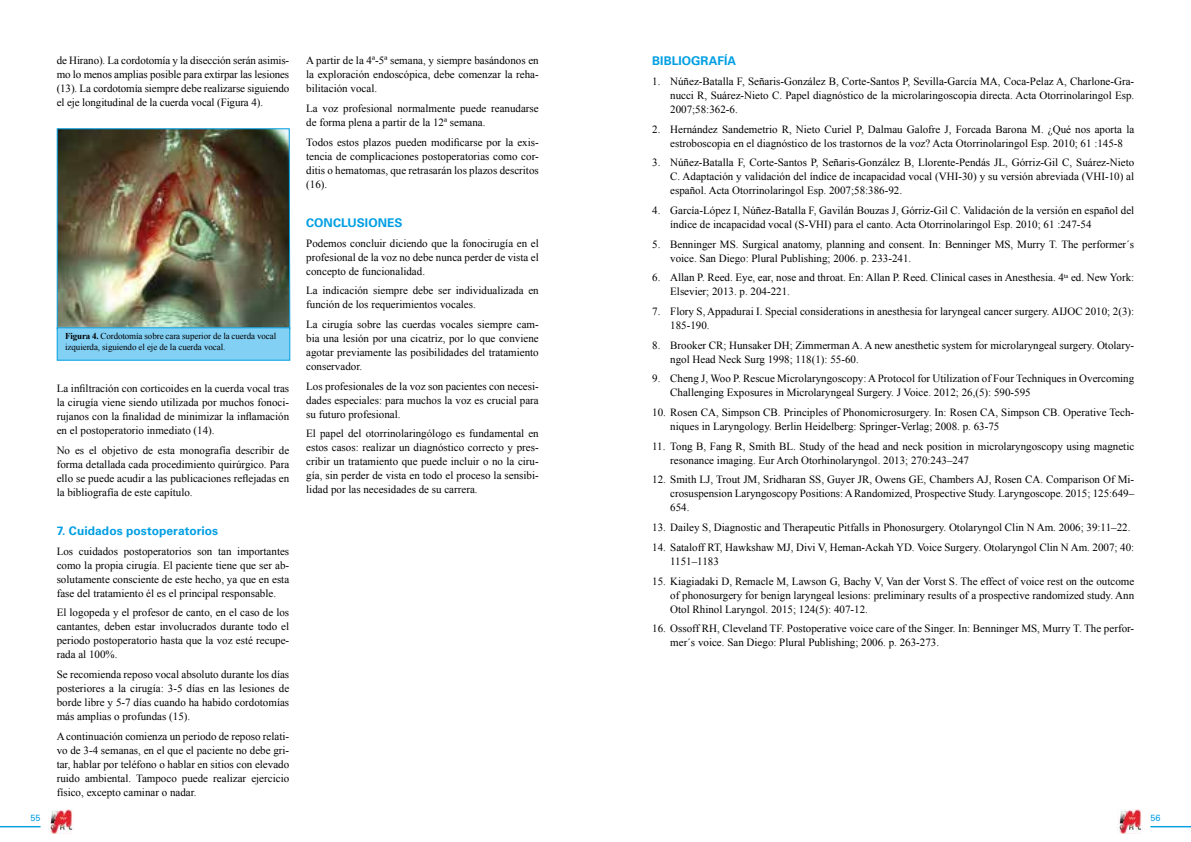
<style>
.page{position:relative;width:1191px;height:842px;background:#fff}
.page>*{position:absolute;margin:0;border:0;box-sizing:border-box;transform-origin:0 0}
.t1{font:700 12px "Univers LT Std";letter-spacing:.005em;color:#009fe3}
.t2{font:11px/14px "Times New Roman";color:#000;text-align:justify}
.t3{font:9px/10.8px "Times New Roman";letter-spacing:-.01em;color:#000}
.t4{font:9px "Univers LT Std";color:#009fe3}
.s1{font-weight:700}
</style>
<div class="page">
<hr style="left:1150px;top:826px;width:41px;height:1px;background:#009fe3">
<hr style="left:0;top:826px;width:41px;height:1px;background:#009fe3">
<img style="left:49px;top:810px;width:24px;height:24px">
<img style="left:1118px;top:810px;width:24px;height:24px">
<img style="left:56px;top:128px;width:235px;height:202px">
<div style="left:57px;top:327px;width:233px;height:34px;background:#83d0f5;border:1px solid #009fe3"></div>
<p class="t2" style="left:57px;top:53px;width:234px">de Hirano). La cordotomía y la disección serán asimis&shy;mo lo menos amplias posible para extirpar las lesiones (13). La cordotomía siempre debe realizarse siguiendo el eje longitudinal de la cuerda vocal (Figura 4).</p>
<p class="t3" style="left:65px;top:331px;width:212px"><span class="s1">Figura 4.</span> Cordotomía sobre cara superior de la cuerda vocal izquierda, siguiendo el eje de la cuerda vocal.</p>
<p class="t2" style="left:57px;top:381px;width:234px">La infiltración con corticoides en la cuerda vocal tras la cirugía viene siendo utilizada por muchos fonoci&shy;rujanos con la finalidad de minimizar la inflamación en el postoperatorio inmediato (14).</p>
<p class="t2" style="left:57px;top:443px;width:234px">No es el objetivo de esta monografía describir de forma detallada cada procedimiento quirúrgico. Para ello se puede acudir a las publicaciones reflejadas en la bibliografía de este capítulo.</p>
<p class="t1" style="left:57px;top:524px;width:163px">7. Cuidados postoperatorios</p>
<p class="t2" style="left:57px;top:544px;width:234px">Los cuidados postoperatorios son tan importantes como la propia cirugía. El paciente tiene que ser ab&shy;solutamente consciente de este hecho, ya que en esta fase del tratamiento él es el principal responsable.</p>
<p class="t2" style="left:57px;top:605px;width:234px">El logopeda y el profesor de canto, en el caso de los cantantes, deben estar involucrados durante todo el periodo postoperatorio hasta que la voz esté recupe&shy;rada al 100%.</p>
<p class="t2" style="left:57px;top:667px;width:234px">Se recomienda reposo vocal absoluto durante los días posteriores a la cirugía: 3-5 días en las lesiones de borde libre y 5-7 días cuando ha habido cordotomías más amplias o profundas (15).</p>
<p class="t2" style="left:57px;top:729px;width:234px">A continuación comienza un periodo de reposo relati&shy;vo de 3-4 semanas, en el que el paciente no debe gri&shy;tar, hablar por teléfono o hablar en sitios con elevado ruido ambiental. Tampoco puede realizar ejercicio físico, excepto caminar o nadar.</p>
<p class="t2" style="left:306px;top:53px;width:234px">A partir de la 4ª-5ª semana, y siempre basándonos en la exploración endoscópica, debe comenzar la reha&shy;bilitación vocal.</p>
<p class="t2" style="left:306px;top:101px;width:234px">La voz profesional normalmente puede reanudarse de forma plena a partir de la 12ª semana.</p>
<p class="t2" style="left:306px;top:135px;width:234px">Todos estos plazos pueden modificarse por la exis&shy;tencia de complicaciones postoperatorias como cor&shy;ditis o hematomas, que retrasarán los plazos descritos (16).</p>
<p class="t1" style="left:306px;top:216px;width:98px">CONCLUSIONES</p>
<p class="t2" style="left:306px;top:236px;width:234px">Podemos concluir diciendo que la fonocirugía en el profesional de la voz no debe nunca perder de vista el concepto de funcionalidad.</p>
<p class="t2" style="left:306px;top:283px;width:234px">La indicación siempre debe ser individualizada en función de los requerimientos vocales.</p>
<p class="t2" style="left:306px;top:317px;width:234px">La cirugía sobre las cuerdas vocales siempre cam&shy;bia una lesión por una cicatriz, por lo que conviene agotar previamente las posibilidades del tratamiento conservador.</p>
<p class="t2" style="left:306px;top:379px;width:234px">Los profesionales de la voz son pacientes con necesi&shy;dades especiales: para muchos la voz es crucial para su futuro profesional.</p>
<p class="t2" style="left:306px;top:427px;width:234px">El papel del otorrinolaringólogo es fundamental en estos casos: realizar un diagnóstico correcto y pres&shy;cribir un tratamiento que puede incluir o no la ciru&shy;gía, sin perder de vista en todo el proceso la sensibi&shy;lidad por las necesidades de su carrera.</p>
<p class="t1" style="left:652px;top:54px;width:86px">BIBLIOGRAFÍA</p>
<p class="t2" style="left:670px;top:74px;width:465px;text-indent:-18px">1. Núñez-Batalla F, Señaris-González B, Corte-Santos P, Sevilla-García MA, Coca-Pelaz A, Charlone-Gra&shy;nucci R, Suárez-Nieto C. Papel diagnóstico de la microlaringoscopia directa. Acta Otorrinolaringol Esp.<br>2007;58:362-6.</p>
<p class="t2" style="left:670px;top:122px;width:465px;text-indent:-18px">2. Hernández Sandemetrio R, Nieto Curiel P, Dalmau Galofre J, Forcada Barona M. ¿Qué nos aporta la estroboscopia en el diagnóstico de los trastornos de la voz? Acta Otorrinolaringol Esp. 2010; 61 :145-8</p>
<p class="t2" style="left:670px;top:156px;width:465px;text-indent:-18px">3. Núñez-Batalla F, Corte-Santos P, Señaris-González B, Llorente-Pendás JL, Górriz-Gil C, Suárez-Nieto C. Adaptación y validación del índice de incapacidad vocal (VHI-30) y su versión abreviada (VHI-10) al español. Acta Otorrinolaringol Esp. 2007;58:386-92.</p>
<p class="t2" style="left:670px;top:203px;width:465px;text-indent:-18px">4. García-López I, Núñez-Batalla F, Gavilán Bouzas J, Górriz-Gil C. Validación de la versión en español del índice de incapacidad vocal (S-VHI) para el canto. Acta Otorrinolaringol Esp. 2010; 61 :247-54</p>
<p class="t2" style="left:670px;top:237px;width:465px;text-indent:-18px">5. Benninger MS. Surgical anatomy, planning and consent. In: Benninger MS, Murry T. The performer´s voice. San Diego: Plural Publishing; 2006. p. 233-241.</p>
<p class="t2" style="left:670px;top:271px;width:465px;text-indent:-18px">6. Allan P. Reed. Eye, ear, nose and throat. En: Allan P. Reed. Clinical cases in Anesthesia. 4<sup>ta</sup> ed. New York:<br>Elsevier; 2013. p. 204-221.</p>
<p class="t2" style="left:670px;top:304px;width:465px;text-indent:-18px">7. Flory S, Appadurai I. Special considerations in anesthesia for laryngeal cancer surgery. AIJOC 2010; 2(3):<br>185-190.</p>
<p class="t2" style="left:670px;top:338px;width:465px;text-indent:-18px">8. Brooker CR; Hunsaker DH; Zimmerman A. A new anesthetic system for microlaryngeal surgery. Otolary&shy;ngol Head Neck Surg 1998; 118(1): 55-60.</p>
<p class="t2" style="left:670px;top:372px;width:465px;text-indent:-18px">9. Cheng J, Woo P. Rescue Microlaryngoscopy: A Protocol for Utilization of Four Techniques in Overcoming<br>Challenging Exposures in Microlaryngeal Surgery. J Voice. 2012; 26,(5): 590-595</p>
<p class="t2" style="left:670px;top:405px;width:465px;text-indent:-18px">10. Rosen CA, Simpson CB. Principles of Phonomicrosurgery. In: Rosen CA, Simpson CB. Operative Tech&shy;niques in Laryngology. Berlin Heidelberg: Springer-Verlag; 2008. p. 63-75</p>
<p class="t2" style="left:670px;top:439px;width:465px;text-indent:-18px">11. Tong B, Fang R, Smith BL. Study of the head and neck position in microlaryngoscopy using magnetic resonance imaging. Eur Arch Otorhinolaryngol. 2013; 270:243–247</p>
<p class="t2" style="left:670px;top:473px;width:465px;text-indent:-18px">12. Smith LJ, Trout JM, Sridharan SS, Guyer JR, Owens GE, Chambers AJ, Rosen CA. Comparison Of Mi&shy;crosuspension Laryngoscopy Positions: A Randomized, Prospective Study. Laryngoscope. 2015; 125:649– 654.</p>
<p class="t2" style="left:652px;top:520px;width:480px">13. Dailey S, Diagnostic and Therapeutic Pitfalls in Phonosurgery. Otolaryngol Clin N Am. 2006; 39:11–22.</p>
<p class="t2" style="left:670px;top:540px;width:465px;text-indent:-18px">14. Sataloff RT, Hawkshaw MJ, Divi V, Heman-Ackah YD. Voice Surgery. Otolaryngol Clin N Am. 2007; 40:<br>1151–1183</p>
<p class="t2" style="left:670px;top:574px;width:465px;text-indent:-18px">15. Kiagiadaki D, Remacle M, Lawson G, Bachy V, Van der Vorst S. The effect of voice rest on the outcome of phonosurgery for benign laryngeal lesions: preliminary results of a prospective randomized study. Ann Otol Rhinol Laryngol. 2015; 124(5): 407-12.</p>
<p class="t2" style="left:670px;top:621px;width:465px;text-indent:-18px">16. Ossoff RH, Cleveland TF. Postoperative voice care of the Singer. In: Benninger MS, Murry T. The perfor&shy;mer´s voice. San Diego: Plural Publishing; 2006. p. 263-273.</p>
<p class="t4" style="left:30px;top:813px;width:12px">55</p>
<p class="t4" style="left:1150px;top:813px;width:12px">56</p>
</div>
